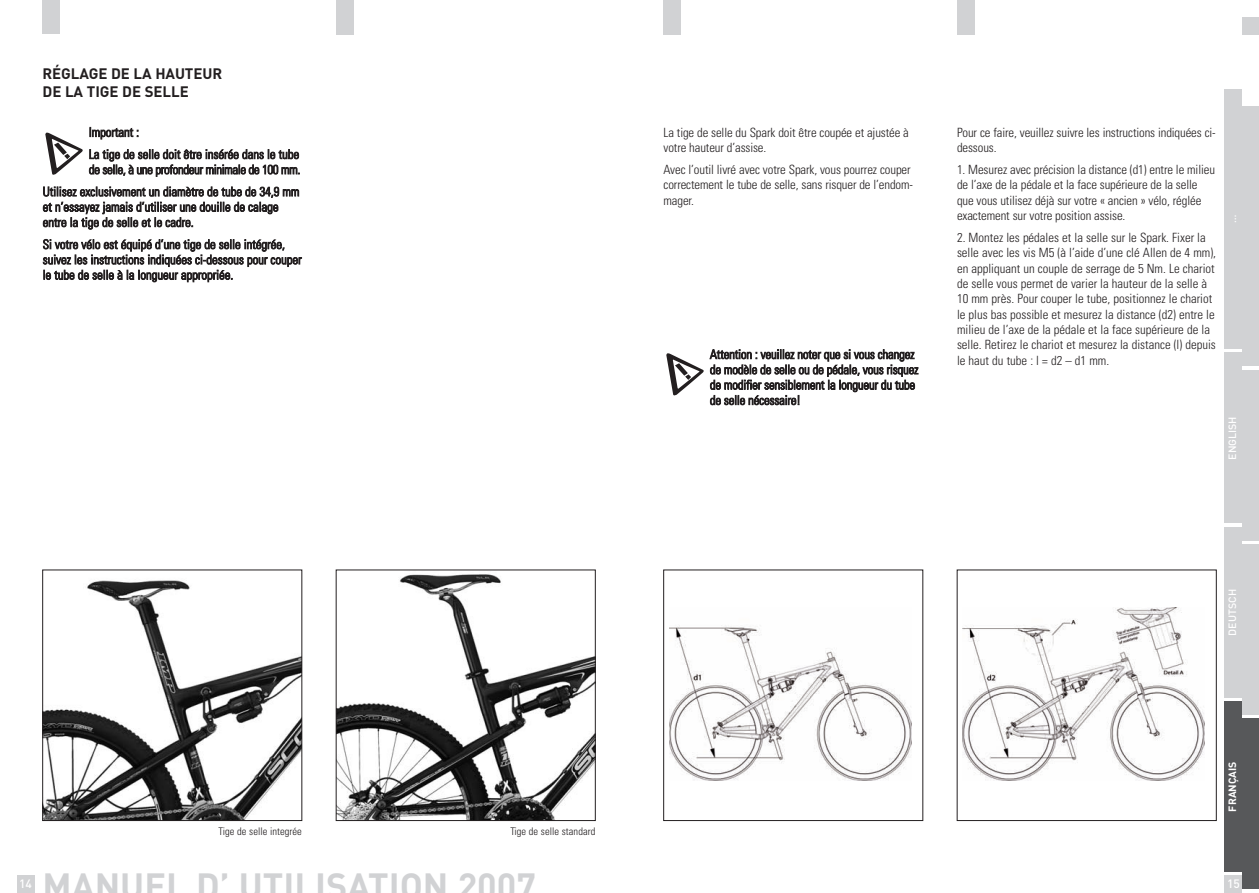
<style>
.page{position:relative;width:1259px;height:893px;background:#fff}
.page>*{position:absolute;margin:0;border:0;box-sizing:border-box;transform-origin:0 0}
.t1{font:700 36px "DIN";color:#d1d2d4}
.t2{font:700 15px/17.5px "DIN";letter-spacing:-.005em;color:#231f20}
.t3{font:300 condensed 12.75px/15.3px "Univers LT";letter-spacing:-.005em;color:#231f20}
.t4{font:500 12px "DIN";color:#fff}
.t5{font:300 condensed 10.5px "Univers LT";letter-spacing:.005em;color:#231f20}
.t6{font:500 10.5px "DIN";color:#fff}
.t7{font:700 10.5px "DIN";color:#fff}
</style>
<div class="page">
<div style="left:663px;top:0;width:17px;height:34px;background:#d1d2d4"></div>
<div style="left:1225px;top:353px;width:17px;height:170px;background:#d1d2d4"></div>
<div style="left:1242px;top:370px;width:17px;height:170px;background:#d1d2d4"></div>
<div style="left:1242px;top:17px;width:17px;height:17px;background:#d1d2d4"></div>
<div style="left:1225px;top:89px;width:17px;height:260px;background:#d1d2d4"></div>
<div style="left:1242px;top:106px;width:17px;height:260px;background:#d1d2d4"></div>
<div style="left:1225px;top:527px;width:17px;height:170px;background:#d1d2d4"></div>
<div style="left:1225px;top:702px;width:17px;height:170px;background:#57585a"></div>
<div style="left:1242px;top:544px;width:17px;height:170px;background:#d1d2d4"></div>
<div style="left:1242px;top:719px;width:17px;height:170px;background:#57585a"></div>
<div style="left:957px;top:0;width:17px;height:34px;background:#d1d2d4"></div>
<div style="left:336px;top:0;width:17px;height:34px;background:#d1d2d4"></div>
<div style="left:43px;top:0;width:17px;height:34px;background:#d1d2d4"></div>
<div style="left:1225px;top:876px;width:17px;height:17px;background:#d1d2d4"></div>
<svg style="left:45px;top:133px;width:38px;height:42px"></svg>
<img style="left:338px;top:574px;width:255px;height:245px">
<div style="left:336px;top:570px;width:259px;height:251px;border:1px solid #231f20"></div>
<img style="left:45px;top:580px;width:255px;height:239px">
<div style="left:43px;top:570px;width:259px;height:251px;border:1px solid #231f20"></div>
<svg style="left:666px;top:353px;width:37px;height:42px"></svg>
<img style="left:669px;top:625px;width:242px;height:155px">
<div style="left:663px;top:570px;width:260px;height:251px;border:1px solid #231f20"></div>
<div style="left:17px;top:876px;width:17px;height:17px;background:#d1d2d4"></div>
<img style="left:963px;top:608px;width:242px;height:172px">
<p class="t2" style="left:43px;top:64px;width:181px">RÉGLAGE DE LA HAUTEUR<br>DE LA TIGE DE SELLE</p>
<p class="t3" style="left:89px;top:122px;width:212px;line-height:22px">Important :<br>La tige de selle doit être insérée dans le tube</p>
<p class="t3" style="left:43px;top:160px;width:259px;line-height:22px;text-align:right">de selle, à une profondeur minimale de 100 mm.<br>Utilisez exclusivement un diamètre de tube de 34,9 mm</p>
<p class="t3" style="left:43px;top:200px;width:237px">et n’essayez jamais d’utiliser une douille de calage entre la tige de selle et le cadre.</p>
<p class="t3" style="left:43px;top:238px;width:260px">Si votre vélo est équipé d’une tige de selle intégrée, suivez les instructions indiquées ci-dessous pour couper le tube de selle à la longueur appropriée.</p>
<p class="t5" style="left:219px;top:827px;width:85px">Tige de selle integrée</p>
<p class="t5" style="left:510px;top:827px;width:86px">Tige de selle standard</p>
<p class="t3" style="left:663px;top:126px;width:247px">La tige de selle du Spark doit être coupée et ajustée à votre hauteur d’assise.</p>
<p class="t3" style="left:663px;top:163px;width:251px">Avec l’outil livré avec votre Spark, vous pourrez couper correctement le tube de selle, sans risquer de l’endom&shy;mager.</p>
<p class="t3" style="left:710px;top:348px;width:210px">Attention : veuillez noter que si vous changez de modèle de selle ou de pédale, vous risquez de modifier sensiblement la longueur du tube de selle nécessaire!</p>
<p class="t3" style="left:957px;top:126px;width:260px">Pour ce faire, veuillez suivre les instructions indiquées ci&shy;dessous.</p>
<p class="t3" style="left:957px;top:163px;width:259px">1. Mesurez avec précision la distance (d1) entre le milieu de l’axe de la pédale et la face supérieure de la selle que vous utilisez déjà sur votre « ancien » vélo, réglée exactement sur votre position assise.</p>
<p class="t3" style="left:957px;top:231px;width:260px">2. Montez les pédales et la selle sur le Spark. Fixer la selle avec les vis M5 (à l’aide d’une clé Allen de 4 mm), en appliquant un couple de serrage de 5 Nm. Le chariot de selle vous permet de varier la hauteur de la selle à 10 mm près. Pour couper le tube, positionnez le chariot le plus bas possible et mesurez la distance (d2) entre le milieu de l’axe de la pédale et la face supérieure de la selle. Retirez le chariot et mesurez la distance (l) depuis le haut du tube : l = d2 – d1 mm.</p>
<p class="t6" style="left:1225px;top:223px;width:10px;rotate:-90deg">…</p>
<p class="t6" style="left:1225px;top:460px;width:45px;rotate:-90deg">ENGLISH</p>
<p class="t6" style="left:1225px;top:635px;width:48px;rotate:-90deg">DEUTSCH</p>
<p class="t7" style="left:1225px;top:811px;width:51px;rotate:-90deg">FRANÇAIS</p>
<h1 class="t1" style="left:43px;top:863px;width:495px">MANUEL D’ UTILISATION 2007</h1>
<p class="t4" style="left:19px;top:875px;width:14px">05</p>
<p class="t4" style="left:1227px;top:875px;width:14px">15</p>
<p class="t4" style="left:1227px;top:875px;width:14px">06</p>
<p class="t4" style="left:19px;top:875px;width:14px">14</p>
</div>
